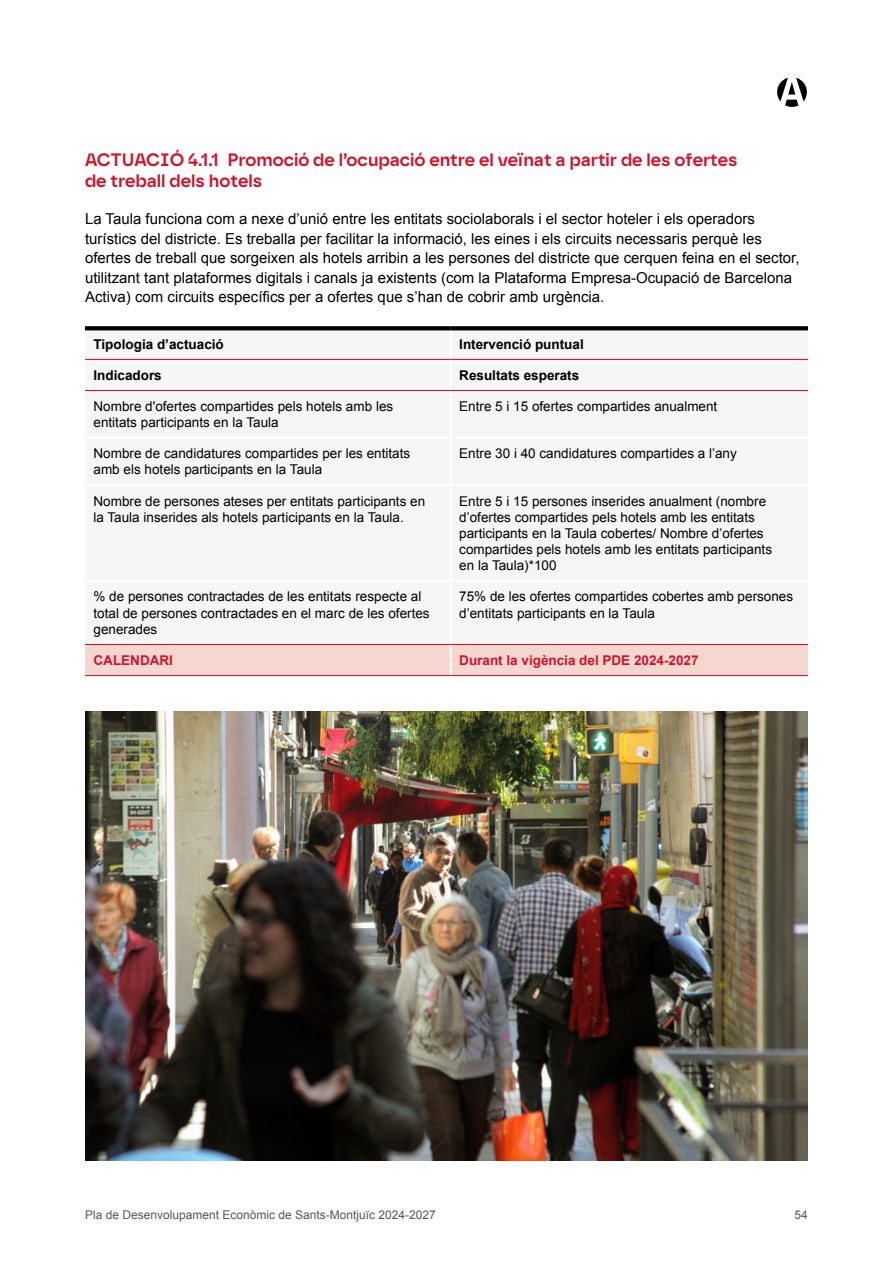
<style>
.page{position:relative;width:893px;height:1263px;background:#fff}
.page>*{position:absolute;margin:0;border:0;box-sizing:border-box;transform-origin:0 0}
.t1{font:600 18px/21px "Safiro";color:#ce132c}
.t2{font:15px/19.5px "Arial";color:#000}
.t3{font:13.5px/16.2px "Arial";color:#000}
.t4{font:700 13.5px "Arial";color:#000}
.t5{font:700 13.5px "Arial";color:#ce132c}
.t6{font:12px "Arial";color:#575756}
</style>
<div class="page">
<svg style="left:777px;top:78px;width:30px;height:29px"></svg>
<div style="left:85px;top:330px;width:723px;height:29px;background:#f6f6f6"></div>
<div style="left:85px;top:389px;width:723px;height:255px;background:#f6f6f6"></div>
<div style="left:85px;top:645px;width:723px;height:30px;background:#f6d7cf"></div>
<hr style="left:450px;top:330px;width:2px;height:29px;background:#fff">
<hr style="left:85px;top:437px;width:366px;height:2px;background:#fff">
<hr style="left:451px;top:437px;width:357px;height:2px;background:#fff">
<hr style="left:85px;top:484px;width:366px;height:2px;background:#fff">
<hr style="left:451px;top:484px;width:357px;height:2px;background:#fff">
<hr style="left:85px;top:580px;width:366px;height:2px;background:#fff">
<hr style="left:451px;top:580px;width:357px;height:2px;background:#fff">
<hr style="left:450px;top:360px;width:2px;height:30px;background:#fff">
<hr style="left:450px;top:391px;width:2px;height:46px;background:#fff">
<hr style="left:450px;top:439px;width:2px;height:45px;background:#fff">
<hr style="left:450px;top:486px;width:2px;height:94px;background:#fff">
<hr style="left:450px;top:582px;width:2px;height:62px;background:#fff">
<hr style="left:450px;top:645px;width:2px;height:30px;background:#fff">
<hr style="left:85px;top:359px;width:366px;height:1px;background:#ce132c">
<hr style="left:451px;top:359px;width:357px;height:1px;background:#ce132c">
<hr style="left:85px;top:644px;width:366px;height:1px;background:#ce132c">
<hr style="left:451px;top:644px;width:357px;height:1px;background:#ce132c">
<hr style="left:85px;top:675px;width:366px;height:1px;background:#ce132c">
<hr style="left:451px;top:675px;width:357px;height:1px;background:#ce132c">
<svg style="left:85px;top:326px;width:366px;height:4px"></svg>
<svg style="left:451px;top:326px;width:357px;height:4px"></svg>
<hr style="left:85px;top:390px;width:366px;height:1px;background:#ce132c">
<hr style="left:451px;top:390px;width:357px;height:1px;background:#ce132c">
<img style="left:85px;top:712px;width:723px;height:448px">
<h1 class="t1" style="left:85px;top:149px;width:654px">ACTUACIÓ 4.1.1 Promoció de l’ocupació entre el veïnat a partir de les ofertes de treball dels hotels</h1>
<p class="t2" style="left:85px;top:209px;width:716px">La Taula funciona com a nexe d’unió entre les entitats sociolaborals i el sector hoteler i els operadors turístics del districte. Es treballa per facilitar la informació, les eines i els circuits necessaris perquè les ofertes de treball que sorgeixen als hotels arribin a les persones del districte que cerquen feina en el sector, utilitzant tant plataformes digitals i canals ja existents (com la Plataforma Empresa-Ocupació de Barcelona Activa) com circuits específics per a ofertes que s’han de cobrir amb urgència.</p>
<p class="t4" style="left:94px;top:335px;width:132px">Tipologia d’actuació</p>
<p class="t4" style="left:459px;top:335px;width:126px">Intervenció puntual</p>
<p class="t4" style="left:94px;top:366px;width:70px">Indicadors</p>
<p class="t4" style="left:459px;top:366px;width:122px">Resultats esperats</p>
<p class="t3" style="left:94px;top:398px;width:301px">Nombre d'ofertes compartides pels hotels amb les entitats participants en la Taula</p>
<p class="t3" style="left:459px;top:398px;width:260px">Entre 5 i 15 ofertes compartides anualment</p>
<p class="t3" style="left:94px;top:446px;width:318px">Nombre de candidatures compartides per les entitats amb els hotels participants en la Taula</p>
<p class="t3" style="left:459px;top:446px;width:279px">Entre 30 i 40 candidatures compartides a l’any</p>
<p class="t3" style="left:94px;top:493px;width:333px">Nombre de persones ateses per entitats participants en la Taula inserides als hotels participants en la Taula.</p>
<p class="t3" style="left:459px;top:493px;width:314px">Entre 5 i 15 persones inserides anualment (nombre d’ofertes compartides pels hotels amb les entitats participants en la Taula cobertes/ Nombre d’ofertes compartides pels hotels amb les entitats participants en la Taula)*100</p>
<p class="t3" style="left:94px;top:589px;width:338px">% de persones contractades de les entitats respecte al total de persones contractades en el marc de les ofertes generades</p>
<p class="t3" style="left:459px;top:589px;width:335px">75% de les ofertes compartides cobertes amb persones d’entitats participants en la Taula</p>
<p class="t5" style="left:94px;top:651px;width:81px">CALENDARI</p>
<p class="t5" style="left:459px;top:651px;width:241px">Durant la vigència del PDE 2024-2027</p>
<p class="t6" style="left:85px;top:1206px;width:352px">Pla de Desenvolupament Econòmic de Sants-Montjuïc 2024-2027</p>
<p class="t6" style="left:795px;top:1206px;width:15px">54</p>
</div>
